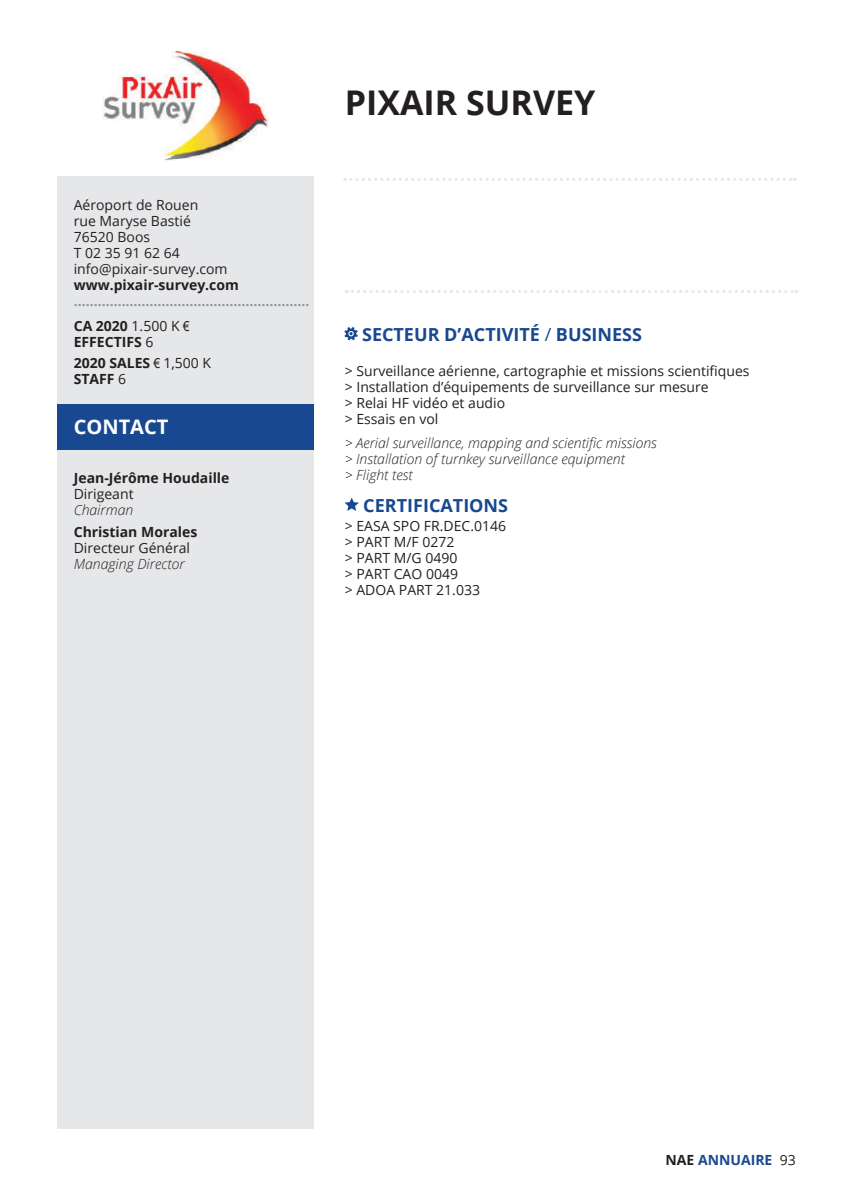
<style>
.page{position:relative;width:851px;height:1191px;background:#fff}
.page>*{position:absolute;margin:0;border:0;box-sizing:border-box;transform-origin:0 0}
.t1{font:700 34px "Open Sans";color:#231f20}
.t2{font:700 20px "Open Sans";color:#fff}
.t3{font:700 18px "Open Sans";color:#18488f}
.t4{font:14px/16px "Open Sans";color:#231f20}
.t5{font:italic 300 14px/16px "Open Sans";color:#231f20}
.t6{font:700 14px/21.6px "Open Sans";color:#231f20}
.t7{font:700 14px/24.6px "Open Sans";color:#939598}
.t8{font:700 14px "Open Sans";color:#18488f}
.s1{color:#231f20}
.s2{font-weight:400;color:#231f20}
.s3{font-family:"Arial Narrow";font-weight:400;color:#231f20}
.s4{font-weight:400}
.s5{font-family:"Arial Narrow";font-weight:400}
</style>
<div class="page">
<svg style="left:345px;top:178px;width:450px;height:3px"></svg>
<div style="left:57px;top:176px;width:256px;height:952px;background:#e6e7e9"></div>
<svg style="left:345px;top:327px;width:12px;height:13px"></svg>
<svg style="left:345px;top:497px;width:13px;height:14px"></svg>
<div style="left:57px;top:404px;width:256px;height:45px;background:#18488f"></div>
<img style="left:102px;top:51px;width:166px;height:110px">
<svg style="left:346px;top:290px;width:450px;height:3px"></svg>
<p class="t4" style="left:74px;top:196px;width:155px">Aéroport de Rouen<br>rue Maryse Bastié<br>76520 Boos<br>T 02 35 91 62 64 info@pixair-survey.com</p>
<p class="t6" style="left:74px;top:274px;width:167px">www.pixair-survey.com</p>
<p class="t7" style="left:74px;top:288px;width:237px">...........................................................<br><span class="s1">CA 2020</span> <span class="s2">1.500 K</span> <span class="s3">€</span></p>
<p class="t6" style="left:74px;top:330px;width:139px">EFFECTIFS <span class="s4">6<br></span>2020 SALES <span class="s5">€</span> <span class="s4">1,500 K</span></p>
<p class="t6" style="left:74px;top:368px;width:54px">STAFF <span class="s4">6</span></p>
<h2 class="t2" style="left:74px;top:413px;width:96px">CONTACT</h2>
<p class="t6" style="left:74px;top:466px;width:157px">Jean-Jérôme Houdaille</p>
<p class="t4" style="left:74px;top:485px;width:61px">Dirigeant</p>
<p class="t5" style="left:74px;top:501px;width:61px">Chairman</p>
<p class="t6" style="left:74px;top:520px;width:125px">Christian Morales</p>
<p class="t4" style="left:74px;top:539px;width:118px">Directeur Général</p>
<p class="t5" style="left:74px;top:555px;width:112px">Managing Director</p>
<h1 class="t1" style="left:345px;top:79px;width:252px">PIXAIR SURVEY</h1>
<p class="t3" style="left:362px;top:322px;width:281px">SECTEUR D’ACTIVITÉ <span class="s4">/</span> BUSINESS</p>
<p class="t4" style="left:345px;top:362px;width:406px">&gt; Surveillance aérienne, cartographie et missions scientifiques &gt; Installation d’équipements de surveillance sur mesure<br>&gt; Relai HF vidéo et audio<br>&gt; Essais en vol</p>
<p class="t5" style="left:345px;top:434px;width:313px">&gt; Aerial surveillance, mapping and scientific missions &gt; Installation of turnkey surveillance equipment<br>&gt; Flight test</p>
<p class="t3" style="left:363px;top:492px;width:146px">CERTIFICATIONS</p>
<p class="t4" style="left:345px;top:517px;width:163px">&gt; EASA SPO FR.DEC.0146 &gt; PART M/F 0272<br>&gt; PART M/G 0490<br>&gt; PART CAO 0049<br>&gt; ADOA PART 21.033</p>
<p class="t8" style="left:665px;top:1150px;width:132px"><span class="s1">NAE</span> ANNUAIRE <span class="s2">93</span></p>
</div>
